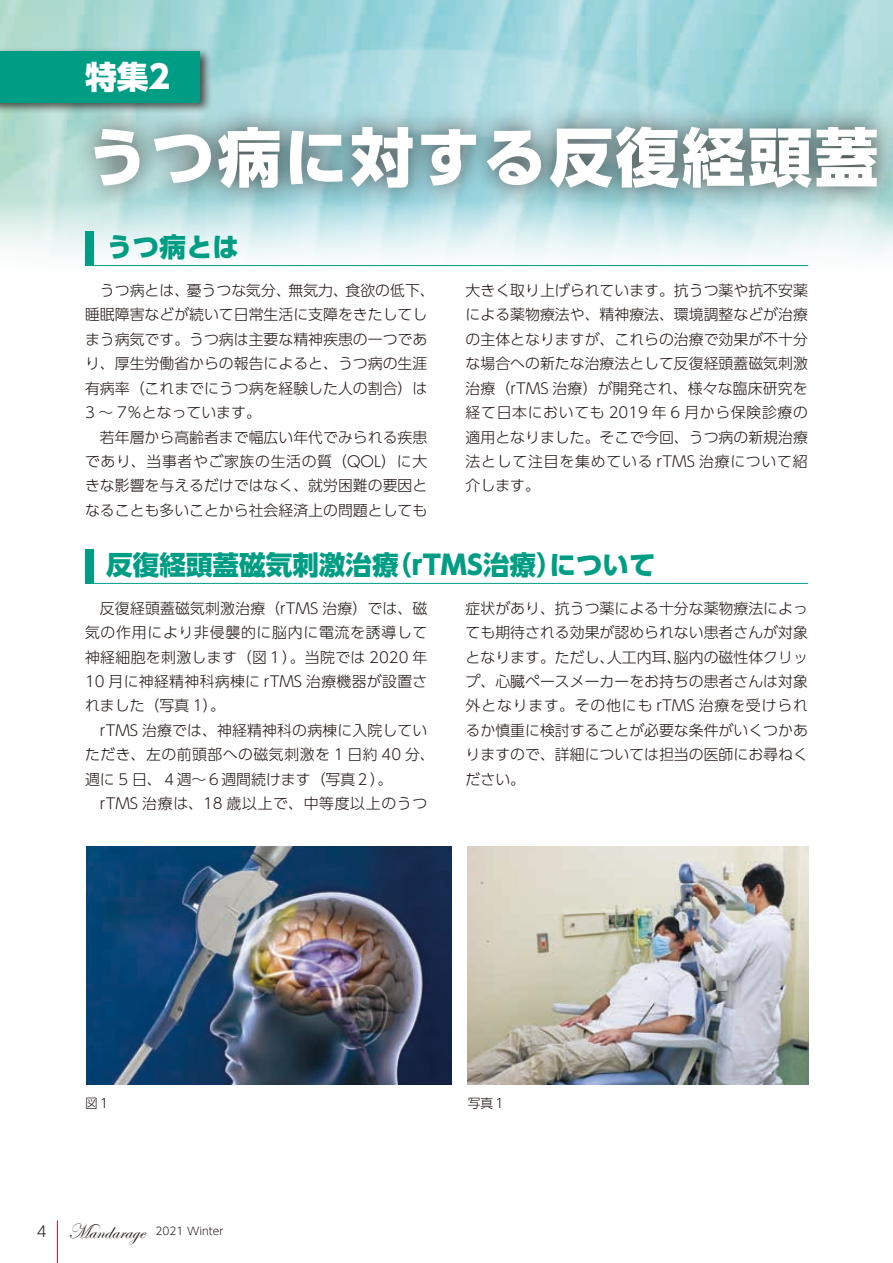
<style>
.page{position:relative;width:893px;height:1263px;background:#fff}
.page>*{position:absolute;margin:0;border:0;box-sizing:border-box;transform-origin:0 0}
.t1{font:800 63.75px "UD Shin Go Pro";letter-spacing:.04em;color:#fff}
.t2{font:800 31.95px "UD Shin Go Pro";color:#fff}
.t3{font:800 26.55px "UD Shin Go Pro";color:#009d85}
.t4{font:300 14.85px/24.5px "UD Shin Go Pro";color:#231916;text-align:justify}
.t5{font:300 14.85px "UD Shin Go Pro";letter-spacing:.045em;color:#231916}
.t6{font:300 12.75px "UD Shin Go Pro";color:#231916}
.t7{font:300 10.65px "UD Shin Go Pro";color:#231916}
.s1{font-size:14.85px}
.s2{font-family:"Edwardian Script ITC";font-weight:400;font-size:21.3px}
</style>
<div class="page">
<img style="left:0;top:0;width:893px;height:267px">
<div style="left:72px;top:104px;width:821px;height:107px;background:#231916;opacity:.75"></div>
<div style="left:0;top:47px;width:212px;height:68px;background:#231916;opacity:.75"></div>
<div style="left:0;top:51px;width:200px;height:51px;background:#009d85"></div>
<div style="left:85px;top:232px;width:9px;height:34px;background:#009d85"></div>
<hr style="left:85px;top:265px;width:723px;height:1px;background:#009d85">
<div style="left:85px;top:550px;width:9px;height:34px;background:#009d85"></div>
<hr style="left:85px;top:583px;width:723px;height:1px;background:#009d85">
<img style="left:87px;top:846px;width:364px;height:238px">
<img style="left:468px;top:846px;width:340px;height:238px">
<hr style="left:57px;top:1220px;width:1px;height:43px;background:#bc112f">
<h2 class="t2" style="left:85px;top:50px;width:86px">特集2</h2>
<h1 class="t1" style="left:85px;top:105px;width:795px">うつ病に対する反復経頭蓋</h1>
<h3 class="t3" style="left:106px;top:225px;width:134px">うつ病とは</h3>
<p class="t4" style="left:85px;top:277px;width:351px;text-align:left;text-indent:15px">うつ病とは、憂うつな気分、無気力、食欲の低下、睡眠障害などが続いて日常生活に支障をきたしてしまう病気です。うつ病は主要な精神疾患の一つであり、厚生労働省からの報告によると、うつ病の生涯有病率（これまでにうつ病を経験した人の割合）は<br>3 〜 7％となっています。</p>
<p class="t4" style="left:85px;top:424px;width:344px;text-indent:15px">若年層から高齢者まで幅広い年代でみられる疾患であり、当事者やご家族の生活の質（QOL）に大きな影響を与えるだけではなく、就労困難の要因となることも多いことから社会経済上の問題としても</p>
<p class="t4" style="left:466px;top:277px;width:344px">大きく取り上げられています。抗うつ薬や抗不安薬による薬物療法や、精神療法、環境調整などが治療の主体となりますが、これらの治療で効果が不十分な場合への新たな治療法として反復経頭蓋磁気刺激治療（rTMS 治療）が開発され、様々な臨床研究を経て日本においても 2019 年 6 月から保険診療の適用となりました。そこで今回、うつ病の新規治療法として注目を集めている rTMS 治療について紹介します。</p>
<h3 class="t3" style="left:106px;top:543px;width:551px">反復経頭蓋磁気刺激治療（rTMS治療）について</h3>
<p class="t4" style="left:85px;top:595px;width:344px;text-indent:15px">反復経頭蓋磁気刺激治療（rTMS 治療）では、磁気の作用により非侵襲的に脳内に電流を誘導して神経細胞を刺激します（図１）。当院では 2020 年10 月に神経精神科病棟に rTMS 治療機器が設置されました（写真 1）。</p>
<p class="t4" style="left:85px;top:717px;width:351px;text-align:left;text-indent:15px">rTMS 治療では、神経精神科の病棟に入院していただき、左の前頭部への磁気刺激を 1 日約 40 分、週に 5 日、４週～６週間続けます（写真２）。</p>
<p class="t5" style="left:100px;top:791px;width:329px">rTMS 治療は、18 歳以上で、中等度以上のうつ</p>
<p class="t4" style="left:466px;top:595px;width:344px">症状があり、抗うつ薬による十分な薬物療法によっても期待される効果が認められない患者さんが対象となります。ただし、人工内耳、脳内の磁性体クリップ、心臓ペースメーカーをお持ちの患者さんは対象外となります。その他にも rTMS 治療を受けられるか慎重に検討することが必要な条件がいくつかありますので、詳細については担当の医師にお尋ねください。</p>
<p class="t6" style="left:85px;top:1093px;width:27px">図１</p>
<p class="t6" style="left:468px;top:1093px;width:40px">写真１</p>
<p class="t7" style="left:37px;top:1222px;width:188px"><span class="s1">4</span> <span class="s2">Mandarage</span> 2021 Winter</p>
</div>
